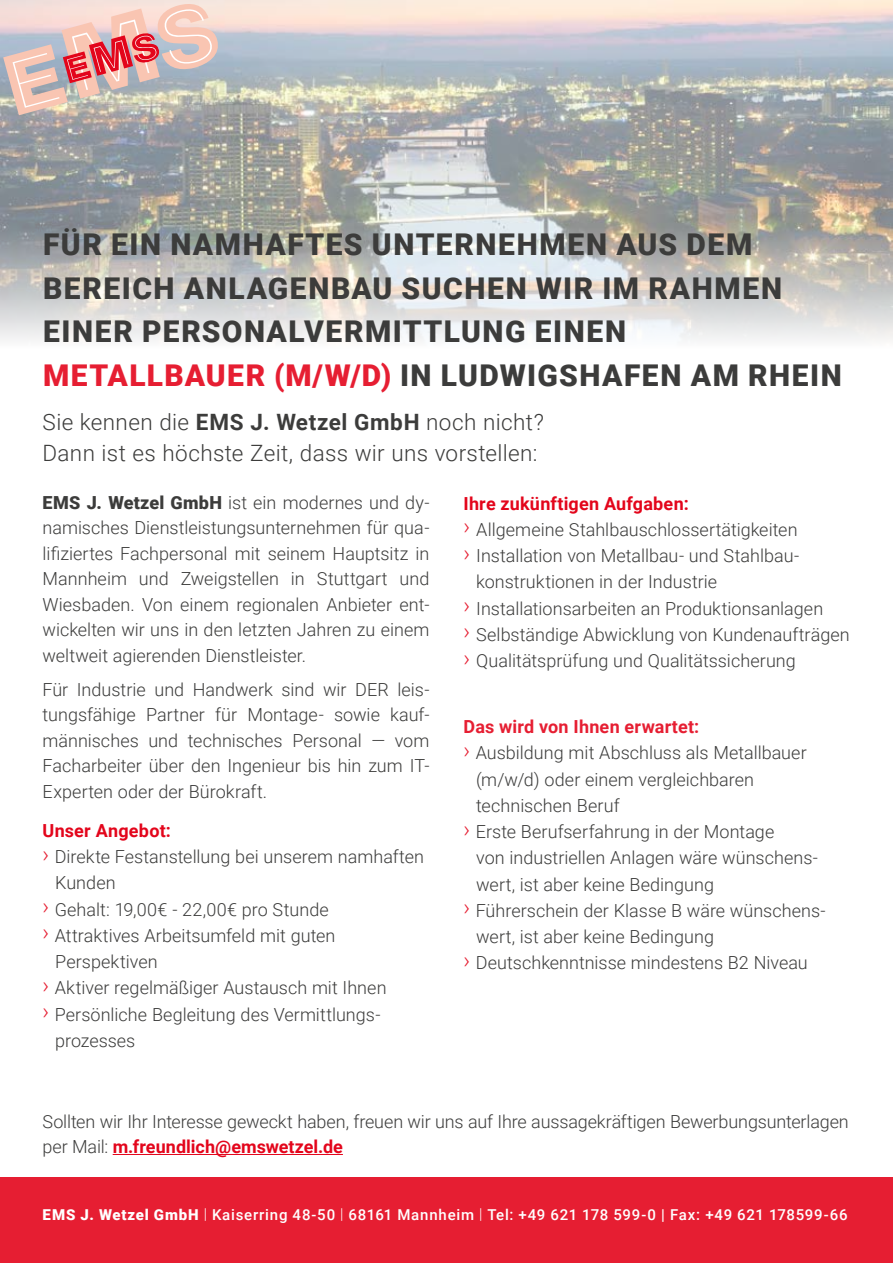
<style>
.page{position:relative;width:893px;height:1263px;background:#fff}
.page>*{position:absolute;margin:0;border:0;box-sizing:border-box;transform-origin:0 0}
.t1{font:900 30px/43.5px "Roboto";letter-spacing:.05em;color:#3c3c3b}
.t2{font:300 22.5px/31.5px "Roboto";letter-spacing:.015em;color:#3c3c3b}
.t3{font:300 18px/25.5px "Roboto";color:#3c3c3b;text-align:justify}
.t4{font:700 18px "Roboto";letter-spacing:.01em;color:#e3051b}
.t5{font:700 18px "Roboto";letter-spacing:.01em;color:#e61e32}
.t6{font:500 15px "Roboto";letter-spacing:.05em;color:#fff}
.s1{color:#e61e32}
.s2{font-weight:700}
.s3{font-weight:900}
.s4{font-size:22.5px;color:#e61e32}
.s5{font-weight:700;color:#e3051b}
.s6{font-weight:300}
</style>
<div class="page">
<div style="left:0;top:1178px;width:893px;height:85px;background:#e61e32"></div>
<img style="left:0;top:0;width:893px;height:340px">
<svg style="left:3px;top:2px;width:218px;height:113px;background:#dbb9b5"></svg>
<hr style="left:113px;top:1154px;width:230px;height:1px;background:#e3051b">
<h1 class="t1" style="left:43px;top:222px;width:800px">FÜR EIN NAMHAFTES UNTERNEHMEN AUS DEM BEREICH ANLAGENBAU SUCHEN WIR IM RAHMEN EINER PERSONALVERMITTLUNG EINEN <span class="s1">METALLBAUER (M/W/D)</span> IN LUDWIGSHAFEN AM RHEIN</h1>
<p class="t2" style="left:43px;top:405px;width:503px">Sie kennen die <span class="s2">EMS J. Wetzel GmbH</span> noch nicht?<br>Dann ist es höchste Zeit, dass wir uns vorstellen:</p>
<p class="t3" style="left:43px;top:489px;width:388px"><span class="s3">EMS J. Wetzel GmbH</span> ist ein modernes und dy&shy;namisches Dienstleistungsunternehmen für qua&shy;lifiziertes Fachpersonal mit seinem Hauptsitz in Mannheim und Zweigstellen in Stuttgart und Wiesbaden. Von einem regionalen Anbieter ent&shy;wickelten wir uns in den letzten Jahren zu einem weltweit agierenden Dienstleister.</p>
<p class="t3" style="left:43px;top:676px;width:388px">Für Industrie und Handwerk sind wir DER leis&shy;tungsfähige Partner für Montage- sowie kauf&shy;männisches und technisches Personal — vom Facharbeiter über den Ingenieur bis hin zum IT-Experten oder der Bürokraft.</p>
<p class="t4" style="left:43px;top:818px;width:130px">Unser Angebot:</p>
<p class="t3" style="left:43px;top:843px;width:383px"><span class="s4">›</span> Direkte Festanstellung bei unserem namhaften</p>
<p class="t3" style="left:55px;top:869px;width:62px">Kunden</p>
<p class="t3" style="left:43px;top:896px;width:288px"><span class="s4">›</span> Gehalt: 19,00€ - 22,00€ pro Stunde</p>
<p class="t3" style="left:43px;top:922px;width:294px"><span class="s4">›</span> Attraktives Arbeitsumfeld mit guten</p>
<p class="t3" style="left:55px;top:948px;width:104px">Perspektiven</p>
<p class="t3" style="left:43px;top:974px;width:346px"><span class="s4">›</span> Aktiver regelmäßiger Austausch mit Ihnen</p>
<p class="t3" style="left:43px;top:1001px;width:340px"><span class="s4">›</span> Persönliche Begleitung des Vermittlungs-</p>
<p class="t3" style="left:55px;top:1027px;width:82px">prozesses</p>
<p class="t4" style="left:463px;top:491px;width:227px">Ihre zukünftigen Aufgaben:</p>
<p class="t3" style="left:463px;top:516px;width:336px"><span class="s4">›</span> Allgemeine Stahlbauschlossertätigkeiten</p>
<p class="t3" style="left:463px;top:542px;width:337px"><span class="s4">›</span> Installation von Metallbau- und Stahlbau-</p>
<p class="t3" style="left:476px;top:568px;width:243px">konstruktionen in der Industrie</p>
<p class="t3" style="left:463px;top:595px;width:361px"><span class="s4">›</span> Installationsarbeiten an Produktionsanlagen</p>
<p class="t3" style="left:463px;top:621px;width:388px"><span class="s4">›</span> Selbständige Abwicklung von Kundenaufträgen</p>
<p class="t3" style="left:463px;top:647px;width:334px"><span class="s4">›</span> Qualitätsprüfung und Qualitätssicherung</p>
<p class="t5" style="left:463px;top:714px;width:237px">Das wird von Ihnen erwartet:</p>
<p class="t3" style="left:463px;top:739px;width:345px"><span class="s4">›</span> Ausbildung mit Abschluss als Metallbauer</p>
<p class="t3" style="left:476px;top:766px;width:279px">(m/w/d) oder einem vergleichbaren</p>
<p class="t3" style="left:476px;top:792px;width:145px">technischen Beruf</p>
<p class="t3" style="left:463px;top:818px;width:312px"><span class="s4">›</span> Erste Berufserfahrung in der Montage</p>
<p class="t3" style="left:476px;top:844px;width:343px">von industriellen Anlagen wäre wünschens-</p>
<p class="t3" style="left:476px;top:871px;width:239px">wert, ist aber keine Bedingung</p>
<p class="t3" style="left:463px;top:897px;width:364px"><span class="s4">›</span> Führerschein der Klasse B wäre wünschens-</p>
<p class="t3" style="left:476px;top:923px;width:239px">wert, ist aber keine Bedingung</p>
<p class="t3" style="left:463px;top:949px;width:346px"><span class="s4">›</span> Deutschkenntnisse mindestens B2 Niveau</p>
<p class="t3" style="left:43px;top:1108px;width:808px">Sollten wir Ihr Interesse geweckt haben, freuen wir uns auf Ihre aussagekräftigen Bewerbungsunterlagen per Mail: <span class="s5">m.freundlich@emswetzel.de</span></p>
<p class="t6" style="left:43px;top:1204px;width:807px"><span class="s3">EMS J. Wetzel GmbH</span> <span class="s6">|</span> Kaiserring 48-50 <span class="s6">|</span> 68161 Mannheim <span class="s6">|</span> Tel: +49 621 178 599-0 | Fax: +49 621 178599-66</p>
</div>
